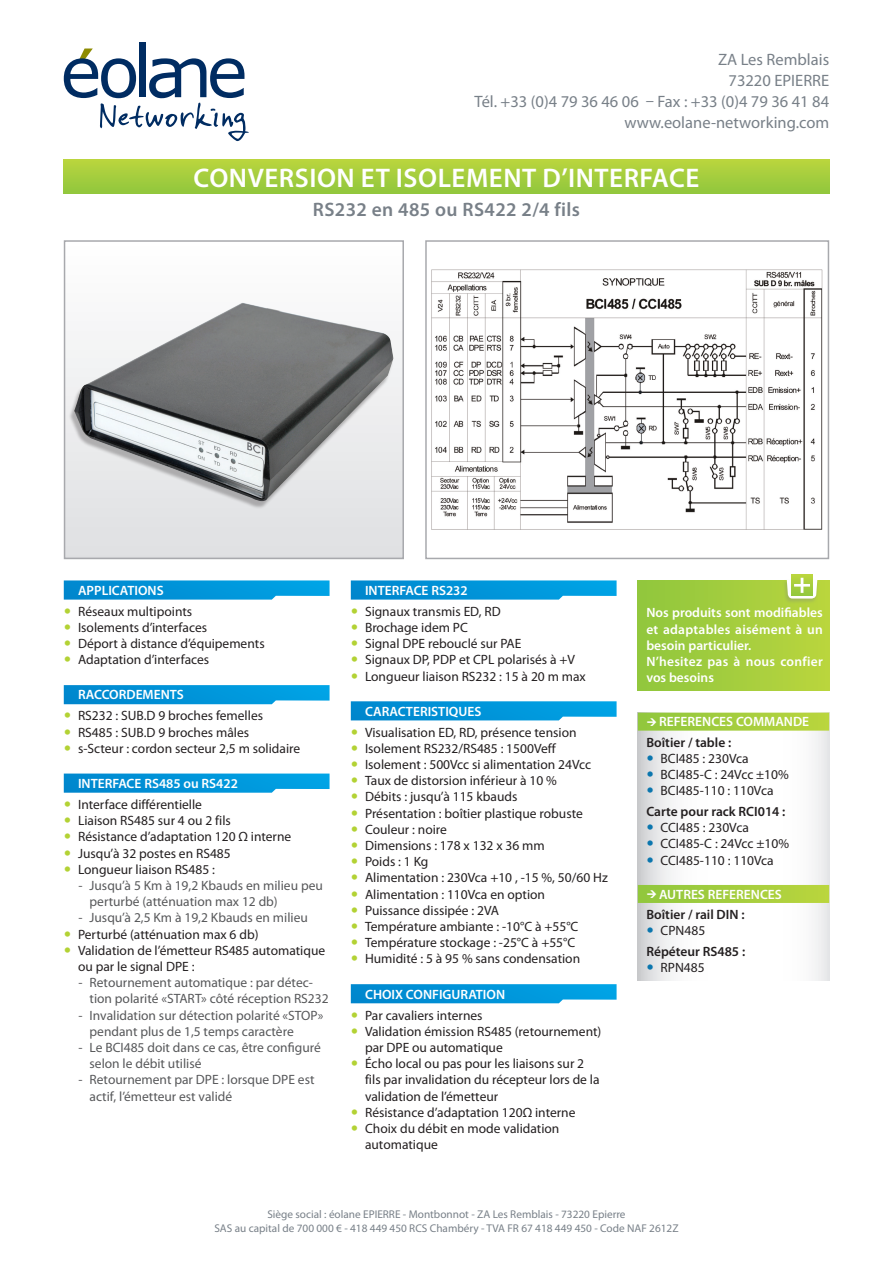
<style>
.page{position:relative;width:893px;height:1263px;background:#fff}
.page>*{position:absolute;margin:0;border:0;box-sizing:border-box;transform-origin:0 0}
.t1{font:600 27px "Myriad Pro";letter-spacing:.02em;color:#fff}
.t2{font:600 19.5px "Myriad Pro";letter-spacing:.02em;color:#788088}
.t3{font:16.5px/21px "Myriad Pro";color:#788088;text-align:right}
.t4{font:13.5px/16.2px "Myriad Pro";color:#231f20}
.t5{font:13.5px/16.2px "Myriad Pro";color:#57585a}
.t6{font:600 13.5px/16.2px "Myriad Pro";color:#fff}
.t7{font:600 13.5px "Myriad Pro";color:#231f20}
.t8{font:11.25px/13.5px "Myriad Pro";color:#788088;text-align:center}
</style>
<div class="page">
<div style="left:638px;top:580px;width:191px;height:111px;background:linear-gradient(to right,#90c63d,#bad53e)"></div>
<div style="left:782px;top:579px;width:37px;height:25px;background:#788088;opacity:.3"></div>
<div style="left:139px;top:43px;width:6px;height:54px;background:#002c62"></div>
<svg style="left:64px;top:49px;width:185px;height:92px"></svg>
<div style="left:64px;top:159px;width:765px;height:34px;background:linear-gradient(to bottom,#bbd63e,#92c73d)"></div>
<svg style="left:791px;top:575px;width:22px;height:3px"></svg>
<svg style="left:787px;top:578px;width:30px;height:20px"></svg>
<svg style="left:64px;top:580px;width:266px;height:20px;background:#159ddc"></svg>
<svg style="left:64px;top:685px;width:266px;height:19px;background:#0b99da"></svg>
<svg style="left:64px;top:773px;width:266px;height:20px;background:#159ddc"></svg>
<svg style="left:351px;top:580px;width:266px;height:20px;background:#159ddc"></svg>
<svg style="left:351px;top:701px;width:266px;height:19px;background:#0d9adb"></svg>
<svg style="left:351px;top:984px;width:266px;height:19px;background:#0c99da"></svg>
<svg style="left:638px;top:712px;width:191px;height:268px"></svg>
<div style="left:638px;top:713px;width:191px;height:18px;background:linear-gradient(to right,#90c63d,#bad53e)"></div>
<div style="left:638px;top:885px;width:191px;height:18px;background:linear-gradient(to right,#90c63d,#bad53e)"></div>
<div style="left:65px;top:241px;width:338px;height:317px;background:linear-gradient(to bottom,#fffffe,#dfe0e2)"></div>
<div style="left:64px;top:240px;width:340px;height:319px;border:2px solid #a8a9ad"></div>
<img style="left:431px;top:269px;width:392px;height:261px">
<div style="left:425px;top:240px;width:404px;height:319px;border:2px solid #a8a9ad"></div>
<div style="left:68px;top:306px;width:325px;height:204px;background:#231f20;opacity:.3"></div>
<img style="left:74px;top:303px;width:319px;height:198px">
<svg style="left:647px;top:718px;width:9px;height:8px"></svg>
<svg style="left:647px;top:755px;width:6px;height:6px"></svg>
<svg style="left:647px;top:772px;width:6px;height:5px"></svg>
<svg style="left:647px;top:788px;width:6px;height:5px"></svg>
<svg style="left:647px;top:824px;width:6px;height:6px"></svg>
<svg style="left:647px;top:841px;width:6px;height:5px"></svg>
<svg style="left:647px;top:857px;width:6px;height:5px"></svg>
<svg style="left:647px;top:890px;width:9px;height:8px"></svg>
<svg style="left:647px;top:928px;width:6px;height:5px"></svg>
<svg style="left:647px;top:964px;width:6px;height:6px"></svg>
<p class="t3" style="left:475px;top:48px;width:356px">ZA Les Remblais<br>73220 EPIERRE<br>Tél. +33 (0)4 79 36 46 06 – Fax : +33 (0)4 79 36 41 84 www.eolane-networking.com</p>
<h1 class="t1" style="left:194px;top:160px;width:507px">Conversion et isolement d’interface</h1>
<h2 class="t2" style="left:313px;top:197px;width:269px">RS232 en 485 ou RS422 2/4 fils</h2>
<p class="t6" style="left:78px;top:582px;width:50px">APPLICATIO</p>
<p class="t6" style="left:148px;top:582px;width:17px">NS</p>
<p class="t4" style="left:78px;top:603px;width:188px">Réseaux multipoints<br>Isolements d’interfaces<br>Déport à distance d’équipements<br>Adaptation d’interfaces</p>
<p class="t6" style="left:78px;top:686px;width:41px">RACCORDEME</p>
<p class="t6" style="left:161px;top:686px;width:17px">NTS</p>
<p class="t4" style="left:78px;top:708px;width:224px">RS232 : SUB.D 9 broches femelles<br>RS485 : SUB.D 9 broches mâles<br>s-Scteur : cordon secteur 2,5 m solidaire</p>
<p class="t6" style="left:78px;top:775px;width:21px">INTERFA</p>
<p class="t6" style="left:127px;top:775px;width:113px">CE RS485 ou RS422</p>
<p class="t4" style="left:78px;top:796px;width:215px">Interface différentielle<br>Liaison RS485 sur 4 ou 2 fils<br>Résistance d’adaptation 120 Ω interne<br>Jusqu’à 32 postes en RS485<br>Longueur liaison RS485 :</p>
<p class="t5" style="left:90px;top:877px;width:235px;text-indent:-11px">- Jusqu’à 5 Km à 19,2 Kbauds en milieu peu perturbé (atténuation max 12 db)</p>
<p class="t5" style="left:79px;top:909px;width:231px">- Jusqu’à 2,5 Km à 19,2 Kbauds en milieu</p>
<p class="t4" style="left:78px;top:926px;width:249px">Perturbé (atténuation max 6 db)<br>Validation de l’émetteur RS485 automatique ou par le signal DPE :</p>
<p class="t5" style="left:90px;top:974px;width:241px;text-indent:-11px">- Retournement automatique : par détec&shy;tion polarité «START» côté réception RS232</p>
<p class="t5" style="left:90px;top:1007px;width:235px;text-indent:-11px">- Invalidation sur détection polarité «STOP» pendant plus de 1,5 temps caractère</p>
<p class="t5" style="left:90px;top:1039px;width:233px;text-indent:-11px">- Le BCI485 doit dans ce cas, être configuré selon le débit utilisé</p>
<p class="t5" style="left:90px;top:1071px;width:226px;text-indent:-11px">- Retournement par DPE : lorsque DPE est actif, l’émetteur est validé</p>
<p class="t6" style="left:365px;top:582px;width:21px">INTERFA</p>
<p class="t6" style="left:414px;top:582px;width:56px">CE RS232</p>
<p class="t4" style="left:365px;top:603px;width:222px">Signaux transmis ED, RD<br>Brochage idem PC<br>Signal DPE rebouclé sur PAE<br>Signaux DP, PDP et CPL polarisés à +V<br>Longueur liaison RS232 : 15 à 20 m max</p>
<p class="t6" style="left:365px;top:703px;width:48px">CARACTERISTI</p>
<p class="t6" style="left:449px;top:703px;width:26px">QUES</p>
<p class="t4" style="left:365px;top:724px;width:244px">Visualisation ED, RD, présence tension<br>Isolement RS232/RS485 : 1500Veff<br>Isolement : 500Vcc si alimentation 24Vcc<br>Taux de distorsion inférieur à 10 %<br>Débits : jusqu’à 115 kbauds<br>Présentation : boîtier plastique robuste<br>Couleur : noire<br>Dimensions : 178 x 132 x 36 mm<br>Poids : 1 Kg<br>Alimentation : 230Vca +10 , -15 %, 50/60 Hz<br>Alimentation : 110Vca en option<br>Puissance dissipée : 2VA<br>Température ambiante : -10°C à +55°C<br>Température stockage : -25°C à +55°C<br>Humidité : 5 à 95 % sans condensation</p>
<p class="t6" style="left:365px;top:985px;width:104px">CHOIX CONFIGURATIO</p>
<p class="t6" style="left:496px;top:985px;width:11px">N</p>
<p class="t4" style="left:365px;top:1007px;width:238px">Par cavaliers internes<br>Validation émission RS485 (retournement) par DPE ou automatique<br>Écho local ou pas pour les liaisons sur 2 fils par invalidation du récepteur lors de la validation de l’émetteur<br>Résistance d’adaptation 120Ω interne<br>Choix du débit en mode validation automatique</p>
<p class="t6" style="left:646px;top:604px;width:178px">Nos produits sont modifiables et adaptables aisément à un besoin particulier.<br>N’hesitez pas à nous confier vos besoins</p>
<p class="t6" style="left:659px;top:713px;width:8px">REFERE</p>
<p class="t6" style="left:702px;top:713px;width:53px">NCES COMMA</p>
<p class="t6" style="left:784px;top:713px;width:18px">NDE</p>
<p class="t7" style="left:646px;top:734px;width:86px">Boîtier / table :</p>
<p class="t4" style="left:661px;top:750px;width:130px">BCI485 : 230Vca<br>BCI485-C : 24Vcc ±10%<br>BCI485-110 : 110Vca</p>
<p class="t7" style="left:646px;top:803px;width:141px">Carte pour rack RCI014 :</p>
<p class="t4" style="left:661px;top:819px;width:130px">CCI485 : 230Vca<br>CCI485-C : 24Vcc ±10%<br>CCI485-110 : 110Vca</p>
<p class="t6" style="left:659px;top:886px;width:26px">AUTRES</p>
<p class="t6" style="left:708px;top:886px;width:8px">REFERE</p>
<p class="t6" style="left:751px;top:886px;width:25px">NCES</p>
<p class="t7" style="left:646px;top:906px;width:100px">Boîtier / rail DI N :</p>
<p class="t4" style="left:661px;top:922px;width:46px">CPN485</p>
<p class="t7" style="left:646px;top:943px;width:100px">Répéteur RS485 :</p>
<p class="t4" style="left:661px;top:959px;width:46px">RPN485</p>
<p class="t8" style="left:214px;top:1207px;width:466px">Siège social : éolane EPIERRE - Montbonnot - ZA Les Remblais - 73220 Epierre<br>SAS au capital de 700 000 € - 418 449 450 RCS Chambéry - TVA FR 67 418 449 450 - Code NAF 2612Z</p>
</div>
